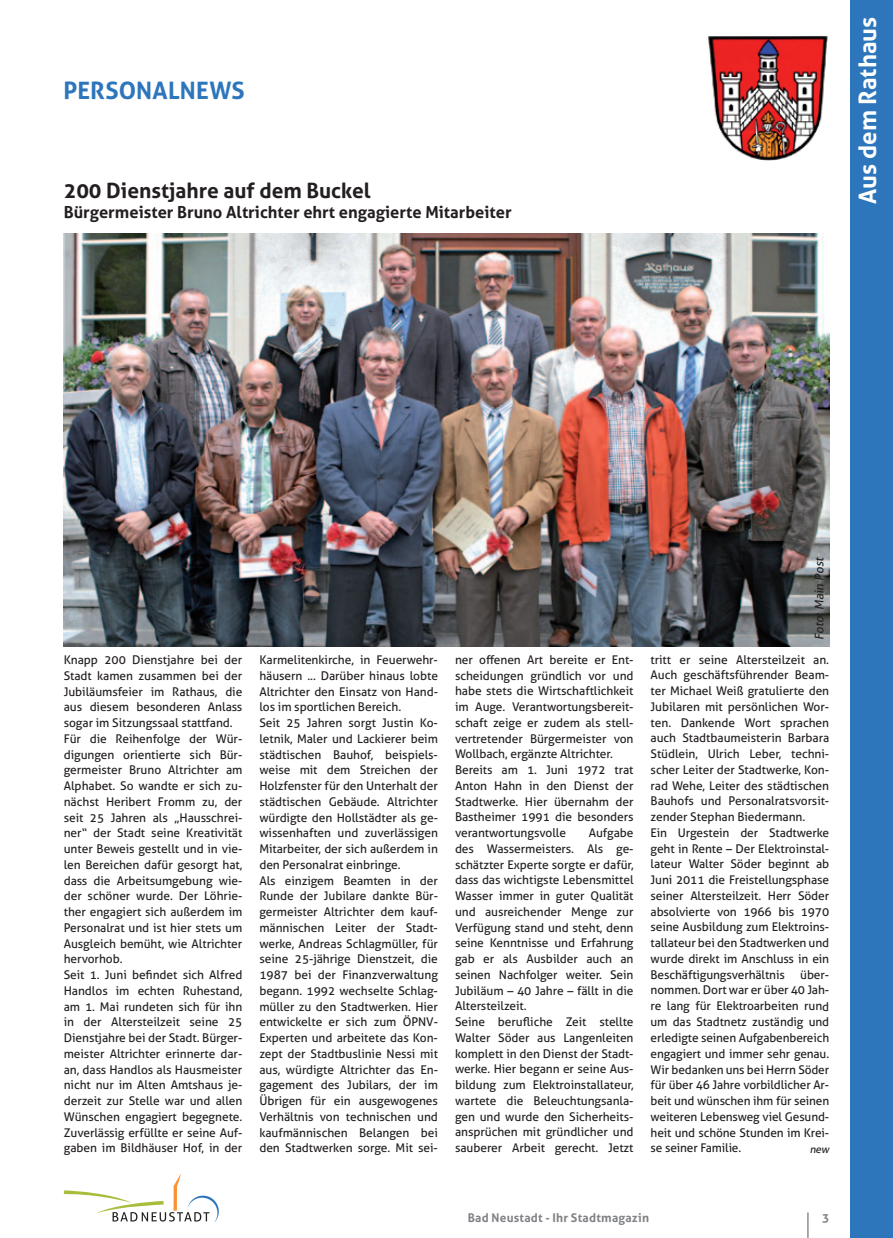
<style>
.page{position:relative;width:893px;height:1238px;background:#fff}
.page>*{position:absolute;margin:0;border:0;box-sizing:border-box;transform-origin:0 0}
.t1{font:700 24px "Aller";color:#fff}
.t2{font:700 24px "Aller";letter-spacing:.01em;color:#2e76bc}
.t3{font:700 21px "Aller";color:#231f20}
.t4{font:700 16.5px "Aller";color:#231f20}
.t5{font:12px/15.8px "Aller";letter-spacing:-.005em;color:#231f20}
.t6{font:700 12px "Aller";letter-spacing:.02em;color:#808285}
.t7{font:italic 12px "Aller";color:#231f20}
.t8{font:italic 10.5px "Aller";color:#231f20}
</style>
<div class="page">
<img style="left:708px;top:36px;width:120px;height:125px">
<div style="left:850px;top:0;width:43px;height:1237px;background:#2e76bc"></div>
<svg style="left:808px;top:1212px;width:1px;height:25px"></svg>
<svg style="left:64px;top:1173px;width:155px;height:49px"></svg>
<img style="left:64px;top:234px;width:765px;height:412px">
<h1 class="t2" style="left:64px;top:75px;width:180px">personalnews</h1>
<h2 class="t3" style="left:64px;top:178px;width:308px">200 Dienstjahre auf dem Buckel</h2>
<h3 class="t4" style="left:64px;top:202px;width:449px">Bürgermeister Bruno Altrichter ehrt engagierte Mitarbeiter</h3>
<h1 class="t1" style="left:853px;top:204px;width:188px;rotate:-90deg">Aus dem Rathaus</h1>
<p class="t5" style="left:64px;top:651px;width:180px">Knapp 200 Dienstjahre bei der<br>Stadt kamen zusammen bei der<br>Jubiläumsfeier im Rathaus, die aus diesem besonderen Anlass sogar im Sitzungssaal stattfand.<br>Für die Reihenfolge der Wür&shy;digungen orientierte sich Bür&shy;germeister Bruno Altrichter am<br>Alphabet. So wandte er sich zu&shy;nächst Heribert Fromm zu, der seit 25 Jahren als „Hausschrei&shy;ner“ der Stadt seine Kreativität unter Beweis gestellt und in vie&shy;len Bereichen dafür gesorgt hat, dass die Arbeitsumgebung wie&shy;der schöner wurde. Der Löhrie&shy;ther engagiert sich außerdem im<br>Personalrat und ist hier stets um<br>Ausgleich bemüht, wie Altrichter hervorhob.<br>Seit 1. Juni befindet sich Alfred<br>Handlos im echten Ruhestand, am 1. Mai rundeten sich für ihn in der Altersteilzeit seine 25<br>Dienstjahre bei der Stadt. Bürger&shy;meister Altrichter erinnerte dar&shy;an, dass Handlos als Hausmeister nicht nur im Alten Amtshaus je&shy;derzeit zur Stelle war und allen<br>Wünschen engagiert begegnete.<br>Zuverlässig erfüllte er seine Auf&shy;gaben im Bildhäuser Hof, in der</p>
<p class="t5" style="left:259px;top:651px;width:180px">Karmelitenkirche, in Feuerwehr&shy;häusern ... Darüber hinaus lobte<br>Altrichter den Einsatz von Hand&shy;los im sportlichen Bereich.<br>Seit 25 Jahren sorgt Justin Ko&shy;letnik, Maler und Lackierer beim städtischen Bauhof, beispiels&shy;weise mit dem Streichen der<br>Holzfenster für den Unterhalt der städtischen Gebäude. Altrichter würdigte den Hollstädter als ge&shy;wissenhaften und zuverlässigen<br>Mitarbeiter, der sich außerdem in den Personalrat einbringe.<br>Als einzigem Beamten in der<br>Runde der Jubilare dankte Bür&shy;germeister Altrichter dem kauf&shy;männischen Leiter der Stadt&shy;werke, Andreas Schlagmüller, für seine 25-jährige Dienstzeit, die<br>1987 bei der Finanzverwaltung begann. 1992 wechselte Schlag&shy;müller zu den Stadtwerken. Hier entwickelte er sich zum ÖPNV-<br>Experten und arbeitete das Kon&shy;zept der Stadtbuslinie Nessi mit aus, würdigte Altrichter das En&shy;gagement des Jubilars, der im<br>Übrigen für ein ausgewogenes<br>Verhältnis von technischen und kaufmännischen Belangen bei den Stadtwerken sorge. Mit sei-</p>
<p class="t5" style="left:455px;top:651px;width:180px">ner offenen Art bereite er Ent&shy;scheidungen gründlich vor und habe stets die Wirtschaftlichkeit im Auge. Verantwortungsbereit&shy;schaft zeige er zudem als stell&shy;vertretender Bürgermeister von<br>Wollbach, ergänzte Altrichter.<br>Bereits am 1. Juni 1972 trat<br>Anton Hahn in den Dienst der<br>Stadtwerke. Hier übernahm der<br>Bastheimer 1991 die besonders verantwortungsvolle</p>
<p class="t5" style="left:455px;top:824px;width:180px;text-indent:134px">Aufgabe des Wassermeisters. Als ge&shy;schätzter Experte sorgte er dafür, dass das wichtigste Lebensmittel<br>Wasser immer in guter Qualität und ausreichender Menge zur<br>Verfügung stand und steht, denn seine Kenntnisse und Erfahrung gab er als Ausbilder auch an seinen Nachfolger weiter. Sein<br>Jubiläum – 40 Jahre – fällt in die<br>Altersteilzeit.<br>Seine berufliche Zeit stellte<br>Walter Söder aus Langenleiten komplett in den Dienst der Stadt&shy;werke. Hier begann er seine Aus&shy;bildung zum Elektroinstallateur, wartete die Beleuchtungsanla&shy;gen und wurde den Sicherheits&shy;ansprüchen mit gründlicher und sauberer Arbeit gerecht. Jetzt</p>
<p class="t7" style="left:812px;top:639px;width:86px;rotate:-90deg">Foto:Main Post</p>
<p class="t5" style="left:651px;top:651px;width:180px">tritt er seine Altersteilzeit an.<br>Auch geschäftsführender Beam&shy;ter Michael Weiß gratulierte den<br>Jubilaren mit persönlichen Wor&shy;ten. Dankende Wort sprachen auch Stadtbaumeisterin Barbara<br>Stüdlein, Ulrich Leber, techni&shy;scher Leiter der Stadtwerke, Kon&shy;rad Wehe, Leiter des städtischen<br>Bauhofs und Personalratsvorsit&shy;zender Stephan Biedermann.<br>Ein Urgestein der Stadtwerke geht in Rente – Der Elektroinstal&shy;lateur Walter Söder beginnt ab<br>Juni 2011 die Freistellungsphase seiner Altersteilzeit. Herr Söder absolvierte von 1966 bis 1970 seine Ausbildung zum Elektroins&shy;tallateur bei den Stadtwerken und wurde direkt im Anschluss in ein<br>Beschäftigungsverhältnis</p>
<p class="t5" style="left:651px;top:966px;width:180px;text-align:justify;text-indent:150px">über&shy;nommen. Dort war er über 40 Jah&shy;re lang für Elektroarbeiten rund um das Stadtnetz zuständig und erledigte seinen Aufgabenbereich engagiert und immer sehr genau.<br>Wir bedanken uns bei Herrn Söder für über 46 Jahre vorbildlicher Ar&shy;beit und wünschen ihm für seinen weiteren Lebensweg viel Gesund&shy;heit und schöne Stunden im Krei&shy;se seiner Familie.</p>
<p class="t8" style="left:810px;top:1142px;width:23px">new</p>
<p class="t6" style="left:468px;top:1209px;width:183px">Bad Neustadt - Ihr Stadtmagazin</p>
<p class="t6" style="left:822px;top:1209px;width:9px">3</p>
</div>
